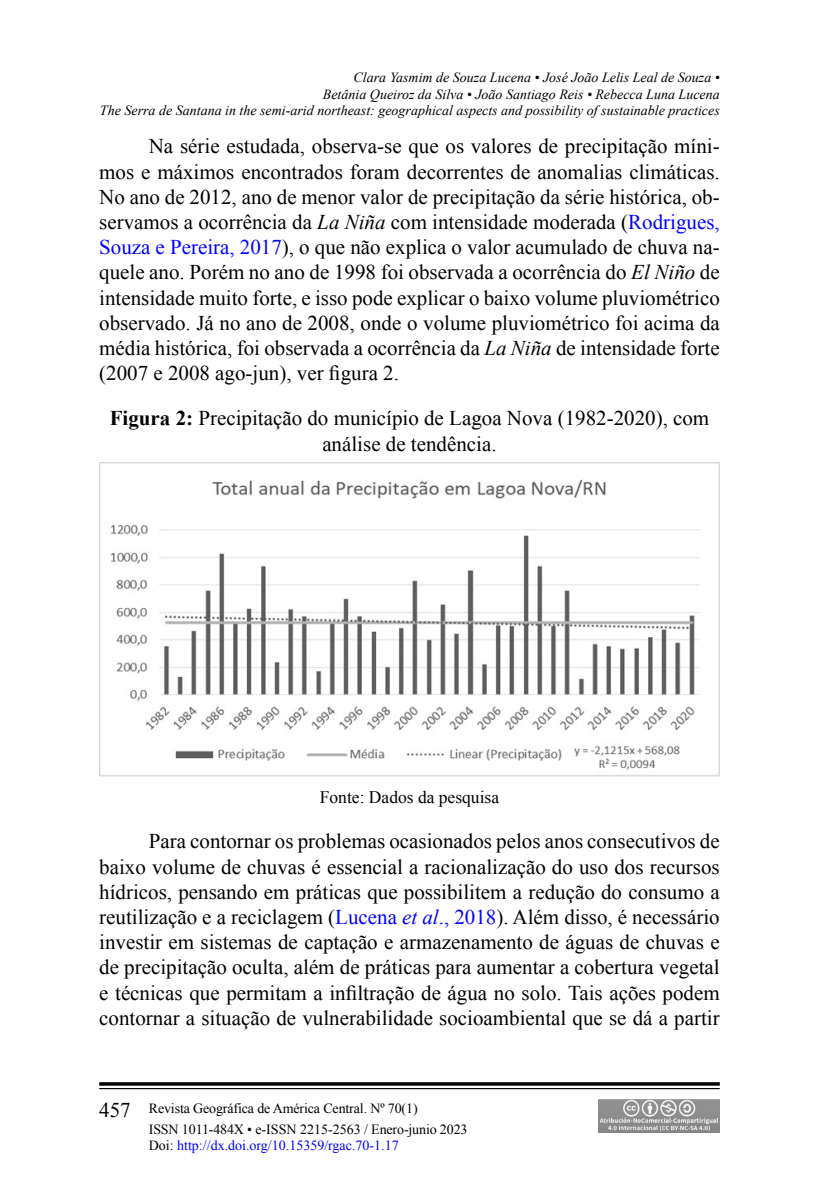
<style>
.page{position:relative;width:819px;height:1197px;background:#fff}
.page>*{position:absolute;margin:0;border:0;box-sizing:border-box;transform-origin:0 0}
.t1{font:21px/25.2px "Times New Roman";color:#000;text-align:justify}
.t2{font:17.5px "Times New Roman";color:#000}
.t3{font:italic 14px/16.8px "Times New Roman";color:#000;text-align:right}
.t4{font:14px/21px "Times New Roman";letter-spacing:-.01em;color:#000}
.t5{font:14px "Times New Roman";color:#00f}
.s1{font-style:italic}
.s2{color:#00f}
.s3{font-weight:700}
.s4{font-style:italic;color:#00f}
.s5{font-size:21px}
.s6{color:#000}
</style>
<div class="page">
<svg style="left:99px;top:1082px;width:621px;height:4px;background:#1f1f1f"></svg>
<hr style="left:99px;top:1088px;width:621px;height:1px;background:#000">
<img style="left:599px;top:1099px;width:121px;height:34px">
<img style="left:99px;top:463px;width:621px;height:314px">
<p class="t3" style="left:100px;top:68px;width:621px">Clara Yasmim de Souza Lucena • José João Lelis Leal de Souza •<br>Betânia Queiroz da Silva • João Santiago Reis • Rebecca Luna Lucena<br>The Serra de Santana in the semi-arid northeast: geographical aspects and possibility of sustainable practices</p>
<p class="t1" style="left:99px;top:134px;width:622px;text-indent:50px">Na série estudada, observa-se que os valores de precipitação míni&shy;mos e máximos encontrados foram decorrentes de anomalias climáticas.<br>No ano de 2012, ano de menor valor de precipitação da série histórica, ob&shy;servamos a ocorrência da <span class="s1">La Niña</span> com intensidade moderada (<span class="s2">Rodrigues, Souza e Pereira, 2017</span>), o que não explica o valor acumulado de chuva na&shy;quele ano. Porém no ano de 1998 foi observada a ocorrência do <span class="s1">El Niño</span> de intensidade muito forte, e isso pode explicar o baixo volume pluviométrico observado. Já no ano de 2008, onde o volume pluviométrico foi acima da média histórica, foi observada a ocorrência da <span class="s1">La Niña</span> de intensidade forte (2007 e 2008 ago-jun), ver figura 2.</p>
<p class="t1" style="left:110px;top:405px;width:601px;text-align:center"><span class="s3">Figura 2:</span> Precipitação do município de Lagoa Nova (1982-2020), com análise de tendência.</p>
<p class="t2" style="left:320px;top:786px;width:181px">Fonte: Dados da pesquisa</p>
<p class="t1" style="left:99px;top:828px;width:622px;text-indent:50px">Para contornar os problemas ocasionados pelos anos consecutivos de baixo volume de chuvas é essencial a racionalização do uso dos recursos hídricos, pensando em práticas que possibilitem a redução do consumo a reutilização e a reciclagem (<span class="s2">Lucena</span> <span class="s4">et al</span><span class="s2">., 2018</span>). Além disso, é necessário investir em sistemas de captação e armazenamento de águas de chuvas e de precipitação oculta, além de práticas para aumentar a cobertura vegetal e técnicas que permitam a infiltração de água no solo. Tais ações podem contornar a situação de vulnerabilidade socioambiental que se dá a partir</p>
<p class="t4" style="left:149px;top:1097px;width:320px;text-indent:-50px"><span class="s5">457</span> Revista Geográfica de América Central. Nº 70(1)<br>ISSN 1011-484X • e-ISSN 2215-2563 / Enero-junio 2023</p>
<p class="t5" style="left:149px;top:1136px;width:251px"><span class="s6">Doi:</span> http://dx.doi.org/10.15359/rgac.70-1.17</p>
</div>
